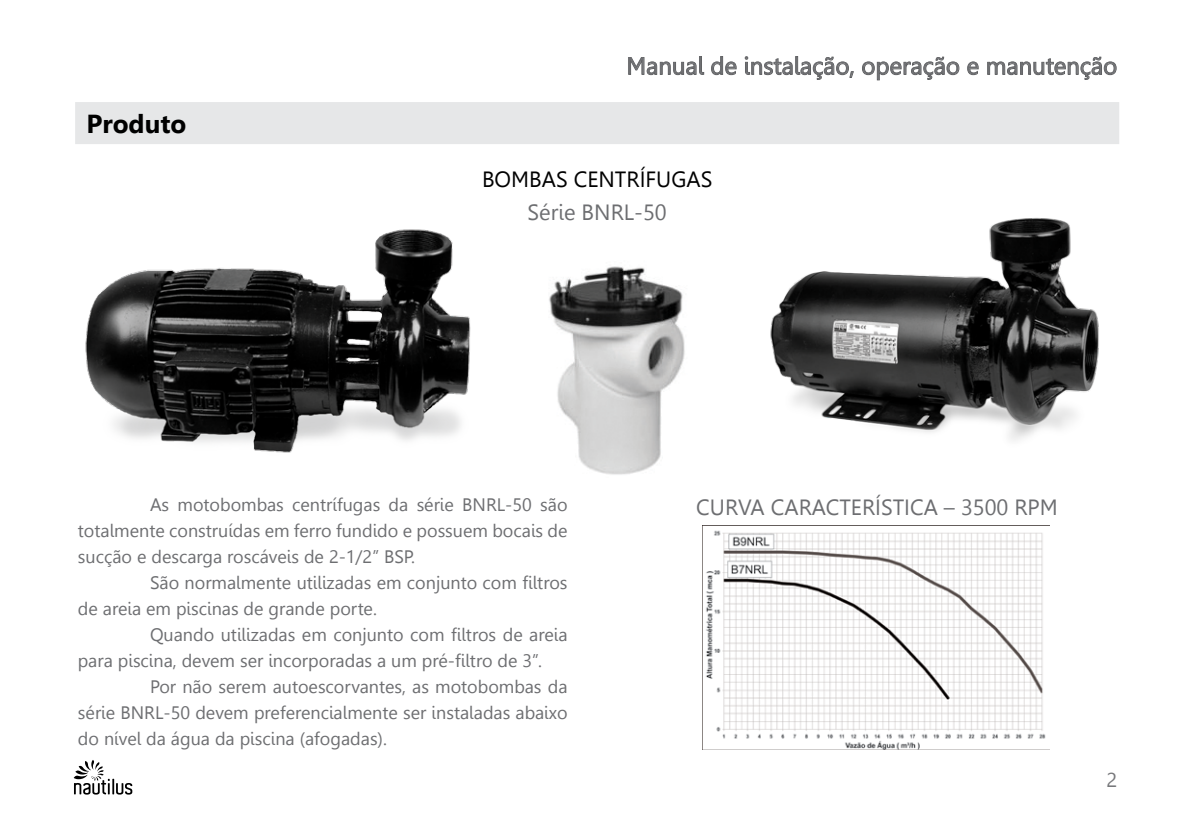
<style>
.page{position:relative;width:1191px;height:823px;background:#fff}
.page>*{position:absolute;margin:0;border:0;box-sizing:border-box;transform-origin:0 0}
.t1{font:700 26px "Leelawadee";color:#000}
.t2{font:24px "Leelawadee";color:#6d6e71}
.t3{font:22px "Leelawadee";color:#6d6e71}
.t4{font:22px "Leelawadee";color:#000}
.t5{font:20px "Leelawadee";color:#77787b}
.t6{font:18px/26px "Leelawadee";color:#6d6e71;text-align:justify}
</style>
<div class="page">
<svg style="left:628px;top:56px;width:76px;height:19px"></svg>
<svg style="left:711px;top:56px;width:25px;height:19px"></svg>
<svg style="left:745px;top:56px;width:108px;height:24px"></svg>
<svg style="left:862px;top:57px;width:97px;height:23px"></svg>
<svg style="left:967px;top:62px;width:11px;height:13px"></svg>
<svg style="left:987px;top:57px;width:129px;height:23px"></svg>
<svg style="left:74px;top:760px;width:58px;height:34px"></svg>
<div style="left:75px;top:102px;width:1044px;height:42px;background:#e6e7e8"></div>
<img style="left:85px;top:229px;width:386px;height:224px">
<img style="left:703px;top:525px;width:346px;height:223px">
<img style="left:770px;top:218px;width:329px;height:223px">
<img style="left:549px;top:266px;width:136px;height:209px">
<h1 class="t1" style="left:86px;top:108px;width:101px">Produto</h1>
<h2 class="t2" style="left:626px;top:52px;width:492px">Manual de instalação, operação e manutenção</h2>
<p class="t4" style="left:482px;top:167px;width:232px">BOMBAS CENTRÍFUGAS</p>
<p class="t3" style="left:527px;top:199px;width:141px">Série BNRL-50</p>
<p class="t6" style="left:78px;top:491px;width:491px;text-indent:72px">As motobombas centrífugas da série BNRL-50 são totalmente construídas em ferro fundido e possuem bocais de sucção e descarga roscáveis de 2-1/2” BSP.</p>
<p class="t6" style="left:78px;top:569px;width:491px;text-indent:72px">São normalmente utilizadas em conjunto com filtros de areia em piscinas de grande porte.</p>
<p class="t6" style="left:78px;top:621px;width:491px;text-indent:72px">Quando utilizadas em conjunto com filtros de areia para piscina, devem ser incorporadas a um pré-filtro de 3”.</p>
<p class="t6" style="left:78px;top:673px;width:491px;text-indent:72px">Por não serem autoescorvantes, as motobombas da série BNRL-50 devem preferencialmente ser instaladas abaixo do nível da água da piscina (afogadas).</p>
<p class="t3" style="left:696px;top:494px;width:363px">CURVA CARACTERÍSTICA – 3500 RPM</p>
<p class="t5" style="left:1106px;top:767px;width:12px">2</p>
</div>
